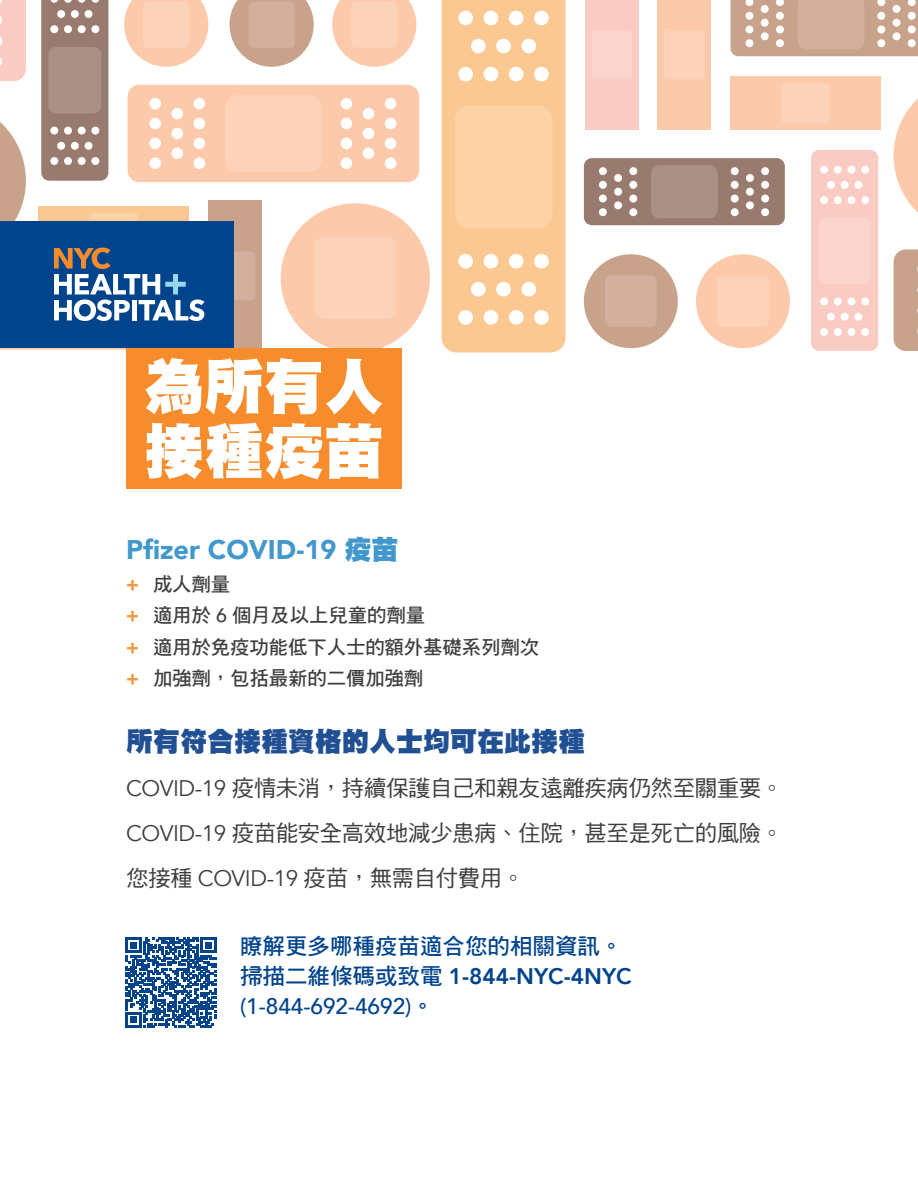
<style>
.page{position:relative;width:918px;height:1188px;background:#fff}
.page>*{position:absolute;margin:0;border:0;box-sizing:border-box;transform-origin:0 0}
.t1{font:60px/64.5px "DF Hei Std W12";color:#fff}
.front_sub{font:27px "DF Hei Std W12";color:#204f93}
.t2{font:900 27px "Avenir";color:#4298cd}
.front_text{font:22.5px "DF Hei Std W5";letter-spacing:-.02em;color:#3e3e3f}
.front_footer{font:22.5px/30px "DF Hei Std W7";color:#01448c}
.t3{font:19.5px "DF Hei Std W7";letter-spacing:-.01em;color:#3e3e3f}
.s1{font-family:"DF Hei Std W12";font-weight:400}
.s2{font-family:"Avenir";font-weight:900;color:#f79740}
.s3{font-family:"Avenir";font-weight:500}
.s4{font-family:"Avenir"}
.s5{font-family:"Avenir";font-weight:800}
</style>
<div class="page">
<div style="left:894px;top:249px;width:24px;height:102px;background:#c8a28a"></div>
<svg style="left:442px;top:0;width:124px;height:352px;background:#fcce9f"></svg>
<div style="left:455px;top:105px;width:97px;height:124px;background:#fdd2a5;border-radius:15px"></div>
<svg style="left:811px;top:150px;width:67px;height:201px;background:#fad0c9"></svg>
<div style="left:818px;top:217px;width:53px;height:67px;background:#fbd4cd;border-radius:8px"></div>
<svg style="left:730px;top:0;width:188px;height:56px;background:#d0b09c"></svg>
<svg style="left:584px;top:158px;width:201px;height:67px;background:#a5897f"></svg>
<div style="left:651px;top:165px;width:67px;height:53px;background:#aa9086;border-radius:8px"></div>
<svg style="left:894px;top:98px;width:24px;height:115px"></svg>
<div style="left:281px;top:203px;width:149px;height:149px;background:#fccaaa;border-radius:50%"></div>
<div style="left:696px;top:254px;width:94px;height:94px;background:#fccaaa;border-radius:50%"></div>
<div style="left:717px;top:275px;width:52px;height:52px;background:#fcd3b9;border-radius:6px"></div>
<div style="left:584px;top:254px;width:94px;height:94px;background:#c8a28a;border-radius:50%"></div>
<div style="left:605px;top:275px;width:52px;height:52px;background:#d2b09d;border-radius:6px"></div>
<div style="left:658px;top:0;width:53px;height:130px;background:#fccaaa"></div>
<div style="left:664px;top:30px;width:41px;height:49px;background:#fcd3b9;border-radius:4px"></div>
<div style="left:585px;top:0;width:54px;height:130px;background:#facbc3"></div>
<div style="left:592px;top:30px;width:40px;height:49px;background:#fbd4cd;border-radius:4px"></div>
<div style="left:731px;top:76px;width:150px;height:54px;background:#fccaaa"></div>
<div style="left:781px;top:83px;width:49px;height:40px;background:#fcd3b9;border-radius:4px"></div>
<div style="left:126px;top:348px;width:276px;height:140px;background:#f68c2c"></div>
<svg style="left:0;top:0;width:419px;height:350px"></svg>
<svg style="left:126px;top:937px;width:90px;height:91px"></svg>
<p class="t1" style="left:144px;top:353px;width:241px">為所有人接種疫苗</p>
<p class="t2" style="left:126px;top:527px;width:274px">Pfizer COVID-19 <span class="s1">疫苗</span></p>
<p class="t3" style="left:126px;top:573px;width:106px"><span class="s2">+</span> 成人劑量</p>
<p class="t3" style="left:126px;top:605px;width:301px"><span class="s2">+</span> 適用於 <span class="s3">6</span> 個月及以上兒童的劑量</p>
<p class="t3" style="left:126px;top:636px;width:415px"><span class="s2">+</span> 適用於免疫功能低下人士的額外基礎系列劑次</p>
<p class="t3" style="left:126px;top:668px;width:299px"><span class="s2">+</span> 加強劑，包括最新的二價加強劑</p>
<p class="front_sub" style="left:126px;top:727px;width:460px">所有符合接種資格的人士均可在此接種</p>
<p class="front_text" style="left:126px;top:776px;width:659px"><span class="s4">COVID-19</span> 疫情未消，持續保護自己和親友遠離疾病仍然至關重要。</p>
<p class="front_text" style="left:126px;top:821px;width:659px"><span class="s4">COVID-19</span> 疫苗能安全高效地減少患病、住院，甚至是死亡的風險。</p>
<p class="front_text" style="left:126px;top:866px;width:400px">您接種 <span class="s4">COVID-19</span> 疫苗，無需自付費用。</p>
<p class="front_footer" style="left:240px;top:930px;width:393px">瞭解更多哪種疫苗適合您的相關資訊。掃描二維條碼或致電 <span class="s5">1-844-NYC-4NYC </span><span class="s3">(1-844-692-4692)</span>。</p>
</div>
